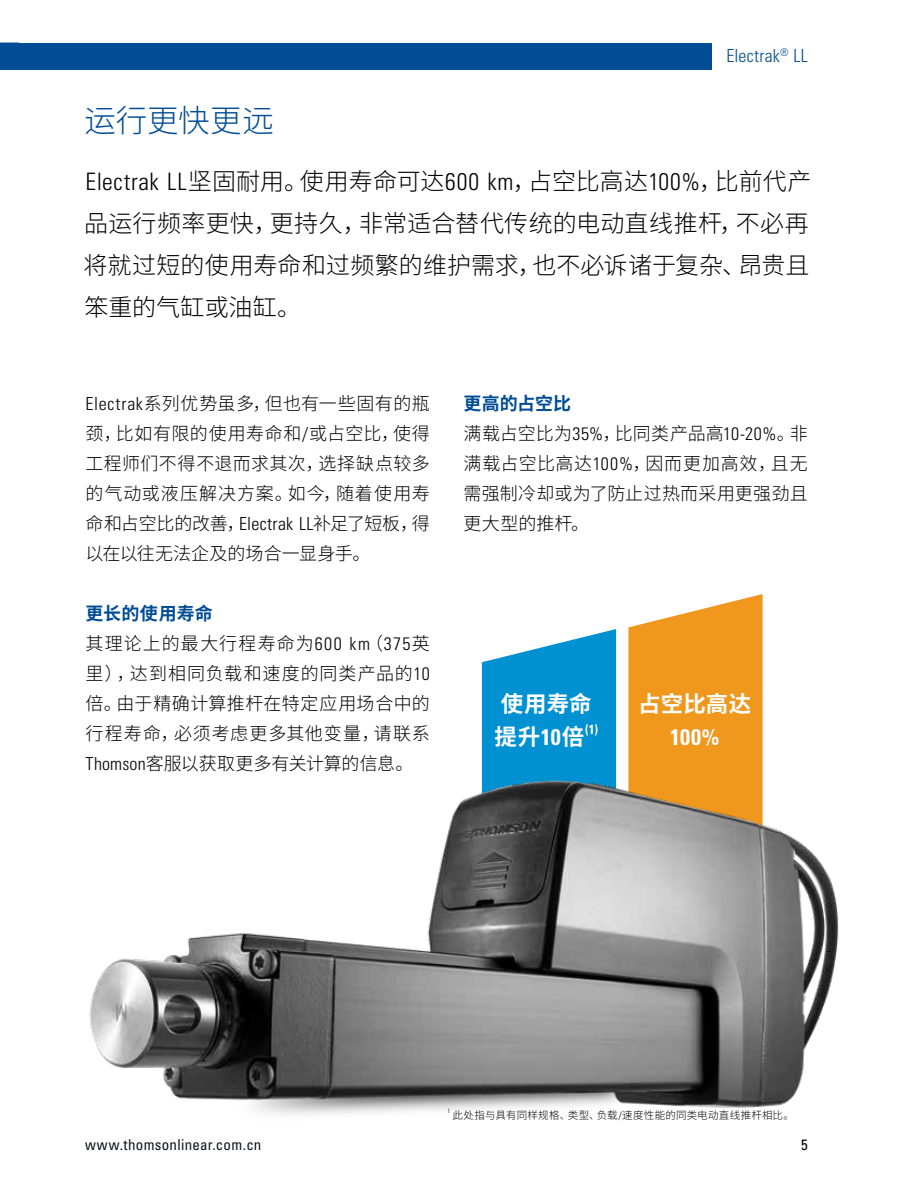
<style>
.page{position:relative;width:918px;height:1188px;background:#fff}
.page>*{position:absolute;margin:0;border:0;box-sizing:border-box;transform-origin:0 0}
.t1{font:300 31.5px "Source Han Sans CN";letter-spacing:-.005em;color:#004c95}
.t2{font:300 24px/42px "Source Han Sans CN";letter-spacing:.005em;color:#000;text-align:justify}
.t3{font:700 22.5px/33px "Source Han Sans CN";letter-spacing:.005em;color:#fff}
.t4{font:700 condensed 22.5px "Univers LT Std";color:#fff}
.t5{font:300 18px/30px "Source Han Sans CN";letter-spacing:.025em;color:#000;text-align:justify}
.t6{font:300 18px/30px "Source Han Sans CN";letter-spacing:.045em;color:#000}
.t7{font:300 condensed 18px "Univers LT Std";letter-spacing:.015em;color:#004c95}
.t8{font:condensed 15px "Univers LT Std";letter-spacing:.02em;color:#0f121b}
.t9{font:condensed 15px "Univers LT Std";color:#000}
.t10{font:700 condensed 13.05px "Univers LT Std";color:#fff}
.t11{font:300 10.5px "Source Han Sans CN";letter-spacing:.025em;color:#000}
.t12{font:300 condensed 6.15px "Univers LT Std";color:#000}
.s1{font-family:"Univers LT Std";font-stretch:condensed}
.s2{font-weight:700;color:#004c95}
</style>
<div class="page">
<div style="left:0;top:43px;width:711px;height:27px;background:#004c95"></div>
<svg style="left:628px;top:594px;width:135px;height:150px;background:#f1a439"></svg>
<svg style="left:482px;top:629px;width:134px;height:115px;background:#24a0d8"></svg>
<img style="left:89px;top:744px;width:750px;height:371px">
<p class="t7" style="left:726px;top:45px;width:83px">Electrak<sup>®</sup> LL</p>
<h1 class="t1" style="left:85px;top:103px;width:191px">运行更快更远</h1>
<h2 class="t2" style="left:83px;top:160px;width:730px"><span class="s1">Electrak LL</span>坚固耐用。使用寿命可达<span class="s1">600 km</span>，占空比高达<span class="s1">100%</span>，比前代产品运行频率更快，更持久，非常适合替代传统的电动直线推杆，不必再将就过短的使用寿命和过频繁的维护需求，也不必诉诸于复杂、昂贵且笨重的气缸或油缸。</h2>
<p class="t5" style="left:86px;top:389px;width:346px"><span class="s1">Electrak</span>系列优势虽多，但也有一些固有的瓶颈，比如有限的使用寿命和<span class="s1">/</span>或占空比，使得工程师们不得不退而求其次，选择缺点较多的气动或液压解决方案。如今，随着使用寿命和占空比的改善，<span class="s1">Electrak LL</span>补足了短板，得以在以往无法企及的场合一显身手。</p>
<p class="t6" style="left:86px;top:599px;width:346px"><span class="s2">更长的使用寿命<br></span>其理论上的最大行程寿命为<span class="s1">600 km</span>（<span class="s1">375</span>英里），达到相同负载和速度的同类产品的<span class="s1">10</span>倍。由于精确计算推杆在特定应用场合中的行程寿命，必须考虑更多其他变量，请联系<br><span class="s1">Thomson</span>客服以获取更多有关计算的信息。</p>
<p class="t5" style="left:463px;top:389px;width:346px;text-align:left"><span class="s2">更高的占空比<br></span>满载占空比为<span class="s1">35%</span>，比同类产品高<span class="s1">10-20%</span>。非满载占空比高达<span class="s1">100%</span>，因而更加高效，且无需强制冷却或为了防止过热而采用更强劲且更大型的推杆。</p>
<p class="t3" style="left:495px;top:688px;width:99px">使用寿命提升<span class="s1">10</span>倍</p>
<p class="t10" style="left:585px;top:721px;width:15px">(1)</p>
<p class="t3" style="left:638px;top:688px;width:114px">占空比高达</p>
<p class="t4" style="left:670px;top:723px;width:51px">100%</p>
<p class="t8" style="left:85px;top:1135px;width:178px">www.thomsonlinear.com.cn</p>
<p class="t12" style="left:447px;top:1107px;width:4px">1</p>
<p class="t11" style="left:453px;top:1109px;width:343px">此处指与具有同样规格、类型、负载<span class="s1">/</span>速度性能的同类电动直线推杆相比。</p>
<p class="t9" style="left:801px;top:1135px;width:8px">5</p>
</div>
